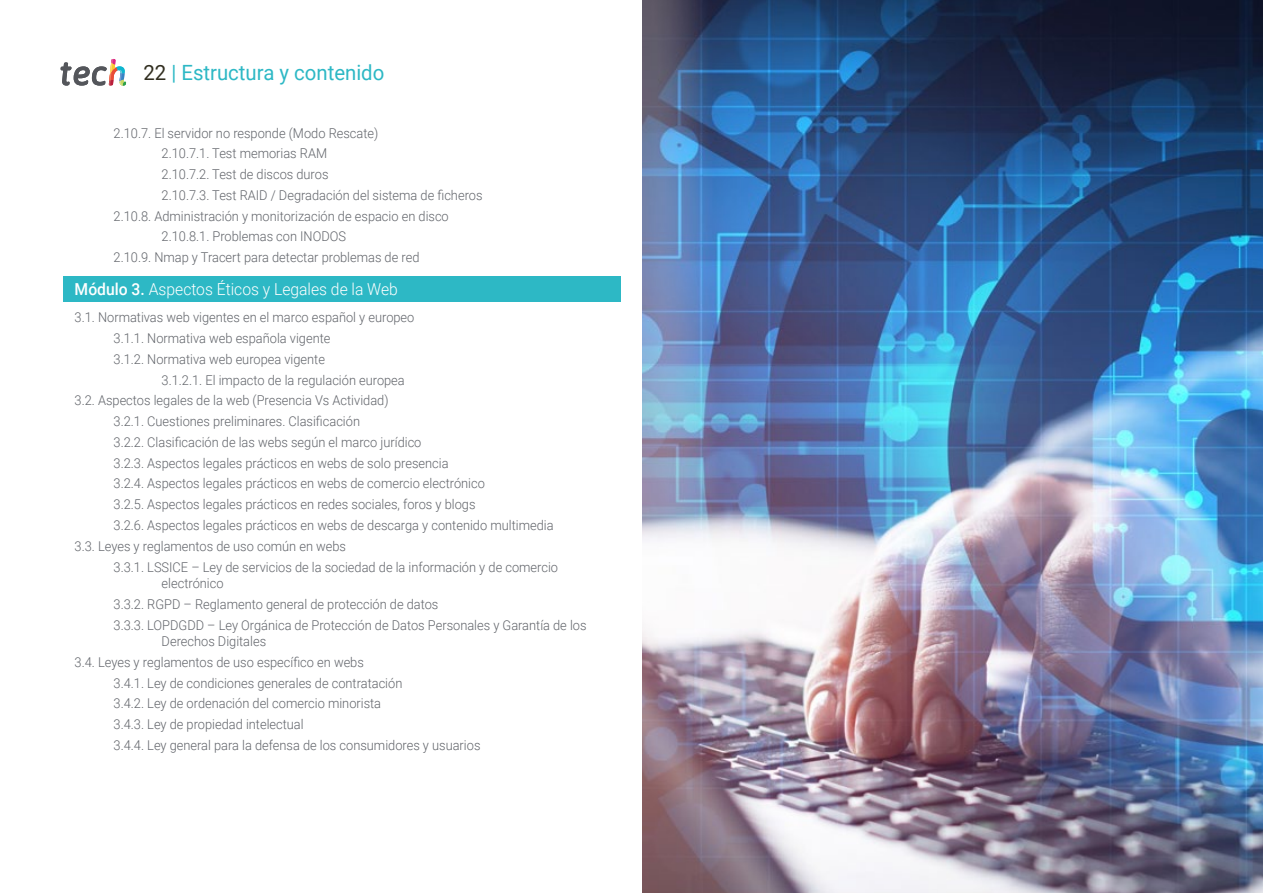
<style>
.page{position:relative;width:1263px;height:893px;background:#fff}
.page>*{position:absolute;margin:0;border:0;box-sizing:border-box;transform-origin:0 0}
.t1{font:21px "Roboto";color:#2db8c5}
.t2{font:300 16.5px "Roboto";color:#fff;scale:.95 1}
.t3{font:300 13.5px/20.7px "Roboto";color:#61646a;scale:.95 1}
.s1{color:#312e20}
.s2{font-weight:500}
</style>
<div class="page">
<img style="left:642px;top:0;width:621px;height:893px">
<div style="left:64px;top:277px;width:557px;height:25px;background:#2db8c5"></div>
<svg style="left:61px;top:59px;width:65px;height:27px"></svg>
<h1 class="t1" style="left:144px;top:57px;width:242px"><span class="s1">22</span> | Estructura y contenido</h1>
<p class="t3" style="left:114px;top:122px;width:280px">2.10.7. El servidor no responde (Modo Rescate)</p>
<p class="t3" style="left:162px;top:143px;width:176px">2.10.7.1. Test memorias RAM</p>
<p class="t3" style="left:162px;top:164px;width:177px">2.10.7.2. Test de discos duros</p>
<p class="t3" style="left:162px;top:184px;width:339px">2.10.7.3. Test RAID / Degradación del sistema de ficheros</p>
<p class="t3" style="left:114px;top:205px;width:354px">2.10.8. Administración y monitorización de espacio en disco</p>
<p class="t3" style="left:162px;top:226px;width:196px">2.10.8.1. Problemas con INODOS</p>
<p class="t3" style="left:114px;top:247px;width:323px">2.10.9. Nmap y Tracert para detectar problemas de red</p>
<p class="t2" style="left:75px;top:278px;width:342px"><span class="s2">Módulo 3.</span> Aspectos Éticos y Legales de la Web</p>
<p class="t3" style="left:114px;top:307px;width:318px;text-indent:-39px">3.1. Normativas web vigentes en el marco español y europeo<br>3.1.1. Normativa web española vigente<br>3.1.2. Normativa web europea vigente</p>
<p class="t3" style="left:162px;top:369px;width:257px">3.1.2.1. El impacto de la regulación europea</p>
<p class="t3" style="left:75px;top:390px;width:332px">3.2. Aspectos legales de la web (Presencia Vs Actividad)</p>
<p class="t3" style="left:114px;top:411px;width:261px">3.2.1. Cuestiones preliminares. Clasificación</p>
<p class="t3" style="left:114px;top:431px;width:326px">3.2.2. Clasificación de las webs según el marco jurídico</p>
<p class="t3" style="left:114px;top:452px;width:354px">3.2.3. Aspectos legales prácticos en webs de solo presencia</p>
<p class="t3" style="left:114px;top:473px;width:392px">3.2.4. Aspectos legales prácticos en webs de comercio electrónico</p>
<p class="t3" style="left:114px;top:494px;width:382px">3.2.5. Aspectos legales prácticos en redes sociales, foros y blogs</p>
<p class="t3" style="left:114px;top:514px;width:465px">3.2.6. Aspectos legales prácticos en webs de descarga y contenido multimedia</p>
<p class="t3" style="left:75px;top:535px;width:287px">3.3. Leyes y reglamentos de uso común en webs</p>
<p class="t3" style="left:114px;top:556px;width:469px">3.3.1. LSSICE – Ley de servicios de la sociedad de la información y de comercio</p>
<p class="t3" style="left:114px;top:572px;width:499px;text-indent:48px">electrónico<br>3.3.2. RGPD – Reglamento general de protección de datos<br>3.3.3. LOPDGDD – Ley Orgánica de Protección de Datos Personales y Garantía de los</p>
<p class="t3" style="left:162px;top:630px;width:112px">Derechos Digitales</p>
<p class="t3" style="left:75px;top:651px;width:306px">3.4. Leyes y reglamentos de uso específico en webs</p>
<p class="t3" style="left:114px;top:672px;width:305px">3.4.1. Ley de condiciones generales de contratación</p>
<p class="t3" style="left:114px;top:693px;width:283px">3.4.2. Ley de ordenación del comercio minorista</p>
<p class="t3" style="left:114px;top:713px;width:202px">3.4.3. Ley de propiedad intelectual</p>
<p class="t3" style="left:114px;top:734px;width:388px">3.4.4. Ley general para la defensa de los consumidores y usuarios</p>
</div>
